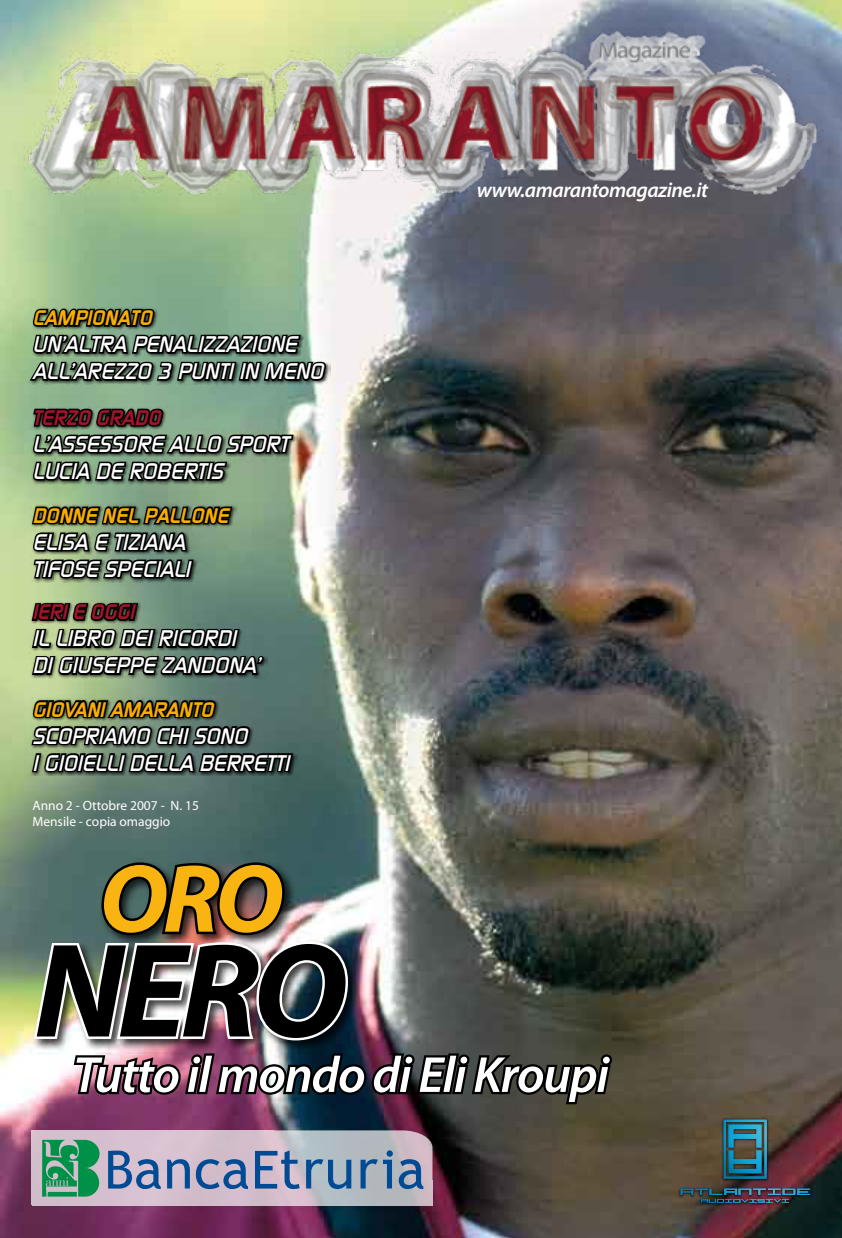
<style>
.page{position:relative;width:842px;height:1238px;background:#fff}
.page>*{position:absolute;margin:0;border:0;box-sizing:border-box;transform-origin:0 0}
.t1{font:italic 700 135px "Myriad Pro";color:#000}
.t2{font:italic 700 97.35px "Myriad Pro";color:#f9b411}
.t3{font:italic 600 51px "Myriad Pro";letter-spacing:-.025em;color:#fff}
.t4{font:italic 22.5px/27px "Modaerne";color:#fff}
.t5{font:italic 700 21px "Modaerne";color:#f8ad00}
.t6{font:italic 600 21px "Myriad Pro";letter-spacing:-.025em;color:#fff}
.t7{font:italic 700 21px "Modaerne";color:#a2142c}
.t8{font:13.5px/16.2px "Myriad Pro";color:#fff}
</style>
<div class="page">
<img style="left:0;top:0;width:842px;height:1237px">
<div style="left:30px;top:937px;width:330px;height:116px;background:#000;opacity:.75"></div>
<img style="left:31px;top:859px;width:319px;height:183px">
<img style="left:23px;top:28px;width:800px;height:172px">
<svg style="left:32px;top:1204px;width:400px;height:1px"></svg>
<div style="left:32px;top:1130px;width:242px;height:74px;background:#d6c0cf"></div>
<svg style="left:167px;top:1159px;width:23px;height:29px"></svg>
<svg style="left:108px;top:1150px;width:53px;height:38px"></svg>
<svg style="left:196px;top:1130px;width:236px;height:74px"></svg>
<svg style="left:42px;top:1139px;width:58px;height:57px"></svg>
<div style="left:677px;top:1116px;width:136px;height:89px;background:#000;opacity:.87"></div>
<svg style="left:723px;top:1119px;width:44px;height:59px;background:#2d6f81"></svg>
<svg style="left:680px;top:1188px;width:130px;height:14px;background:#374958"></svg>
<svg style="left:670px;top:881px;width:10px;height:6px"></svg>
<svg style="left:27px;top:285px;width:301px;height:529px;background:#5b6f5e"></svg>
<img style="left:71px;top:1050px;width:543px;height:57px">
<p class="t5" style="left:32px;top:306px;width:121px">CAMPIONATO</p>
<p class="t4" style="left:32px;top:330px;width:292px">UN’ALTRA PENALIZZAZIONE<br>ALL’AREZZO 3 PUNTI IN MENO</p>
<p class="t7" style="left:32px;top:406px;width:130px">TERZO GRADO</p>
<p class="t4" style="left:32px;top:430px;width:258px">L’ASSESSORE ALLO SPORT<br>LUCIA DE ROBERTIS</p>
<p class="t5" style="left:32px;top:504px;width:197px">DONNE NEL PALLONE</p>
<p class="t4" style="left:32px;top:528px;width:159px">ELISA E TIZIANA<br>TIFOSE SPECIALI</p>
<p class="t7" style="left:32px;top:600px;width:103px">IERI E OGGI</p>
<p class="t4" style="left:32px;top:625px;width:229px">IL LIBRO DEI RICORDI<br>DI GIUSEPPE ZANDONA’</p>
<p class="t5" style="left:32px;top:697px;width:182px">GIOVANI AMARANTO</p>
<p class="t4" style="left:32px;top:722px;width:258px">SCOPRIAMO CHI SONO<br>I GIOIELLI DELLA BERRETTI</p>
<p class="t8" style="left:32px;top:797px;width:168px">Anno 2 - Ottobre 2007 - N. 15<br>Mensile - copia omaggio</p>
<h2 class="t2" style="left:99px;top:835px;width:186px">ORO</h2>
<h1 class="t1" style="left:34px;top:903px;width:315px">NERO</h1>
<p class="t6" style="left:477px;top:176px;width:233px">www.amarantomagazine.it</p>
<h3 class="t3" style="left:73px;top:1042px;width:537px">Tutto il mondo di Eli Kroupi</h3>
</div>
